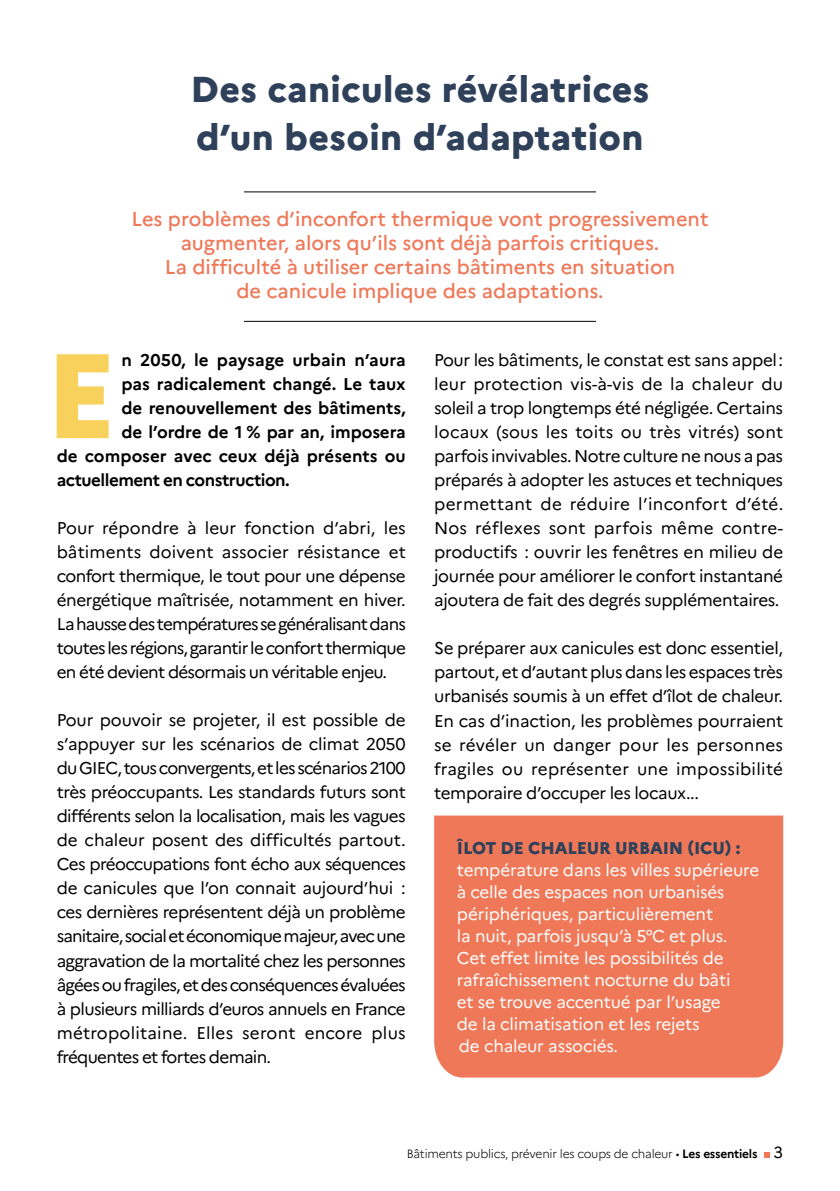
<style>
.page{position:relative;width:840px;height:1191px;background:#fff}
.page>*{position:absolute;margin:0;border:0;box-sizing:border-box;transform-origin:0 0}
.t1{font:800 119.8px "Marianne";color:#f8d15d}
.t2{font:800 36px/48px "Marianne";letter-spacing:.01em;color:#2f415a}
.t3{font:500 20px/24px "Marianne";color:#ef7858;text-align:center}
.t4{font:17px/24px "Marianne";letter-spacing:-.02em;color:#000;text-align:justify}
.t5{font:17px/22px "Marianne";letter-spacing:-.01em;color:#fff}
.t6{font:700 17px "Marianne";letter-spacing:-.005em;color:#000}
.t7{font:700 17px "Marianne";letter-spacing:-.03em;color:#000}
.t8{font:800 17px "Marianne";letter-spacing:-.01em;color:#2f415a}
.t9{font:300 12px "Marianne";letter-spacing:-.02em;color:#000}
.s1{font-weight:700}
.s2{font-weight:400;font-size:16px}
</style>
<div class="page">
<svg style="left:764px;top:1152px;width:5px;height:5px"></svg>
<hr style="left:0;top:0;width:1px;height:1191px;background:#ef7858">
<hr style="left:244px;top:191px;width:351px;height:1px;background:#000">
<hr style="left:244px;top:321px;width:351px;height:1px;background:#000">
<div style="left:434px;top:815px;width:348px;height:262px;background:#ef7858"></div>
<h2 class="t2" style="left:190px;top:65px;width:460px">Des canicules révélatrices d’un besoin d’adaptation</h2>
<p class="t3" style="left:131px;top:207px;width:578px">Les problèmes d’inconfort thermique vont progressivement augmenter, alors qu’ils sont déjà parfois critiques.<br>La difficulté à utiliser certains bâtiments en situation<br>de canicule implique des adaptations.</p>
<h1 class="t1" style="left:45px;top:322px;width:73px">E</h1>
<p class="t6" style="left:121px;top:350px;width:285px">n 2050, le paysage urbain n’aura</p>
<p class="t6" style="left:121px;top:374px;width:285px">pas radicalement changé. Le taux</p>
<p class="t6" style="left:121px;top:398px;width:285px">de renouvellement des bâtiments,</p>
<p class="t6" style="left:121px;top:422px;width:285px">de l’ordre de 1 % par an, imposera</p>
<p class="t6" style="left:57px;top:446px;width:350px">de composer avec ceux déjà présents ou</p>
<p class="t7" style="left:57px;top:470px;width:234px">actuellement en construction.</p>
<p class="t4" style="left:57px;top:516px;width:350px">Pour répondre à leur fonction d’abri, les bâtiments doivent associer résistance et confort thermique, le tout pour une dépense énergétique maîtrisée, notamment en hiver.<br>La hausse des températures se généralisant dans toutes les régions, garantir le confort thermique en été devient désormais un véritable enjeu.</p>
<p class="t4" style="left:57px;top:708px;width:350px">Pour pouvoir se projeter, il est possible de s’appuyer sur les scénarios de climat 2050 du GIEC, tous convergents, et les scénarios 2100 très préoccupants. Les standards futurs sont différents selon la localisation, mais les vagues de chaleur posent des difficultés partout.<br>Ces préoccupations font écho aux séquences de canicules que l’on connait aujourd’hui : ces dernières représentent déjà un problème sanitaire, social et économique majeur, avec une aggravation de la mortalité chez les personnes âgées ou fragiles, et des conséquences évaluées à plusieurs milliards d’euros annuels en France métropolitaine. Elles seront encore plus fréquentes et fortes demain.</p>
<p class="t4" style="left:434px;top:348px;width:350px">Pour les bâtiments, le constat est sans appel: leur protection vis-à-vis de la chaleur du soleil a trop longtemps été négligée. Certains locaux (sous les toits ou très vitrés) sont parfois invivables. Notre culture ne nous a pas préparés à adopter les astuces et techniques permettant de réduire l’inconfort d’été.<br>Nos réflexes sont parfois même contre&shy;productifs : ouvrir les fenêtres en milieu de journée pour améliorer le confort instantané ajoutera de fait des degrés supplémentaires.</p>
<p class="t4" style="left:434px;top:636px;width:350px">Se préparer aux canicules est donc essentiel, partout, et d’autant plus dans les espaces très urbanisés soumis à un effet d’îlot de chaleur.<br>En cas d’inaction, les problèmes pourraient se révéler un danger pour les personnes fragiles ou représenter une impossibilité temporaire d’occuper les locaux...</p>
<p class="t8" style="left:456px;top:837px;width:285px">ÎLOT DE CHALEUR URBAIN (ICU) :</p>
<p class="t5" style="left:456px;top:858px;width:304px">température dans les villes supérieure à celle des espaces non urbanisés périphériques, particulièrement<br>la nuit, parfois jusqu’à 5°C et plus.<br>Cet effet limite les possibilités de rafraîchissement nocturne du bâti<br>et se trouve accentué par l’usage<br>de la climatisation et les rejets<br>de chaleur associés.</p>
<p class="t9" style="left:406px;top:1146px;width:378px">Bâtiments publics, prévenir les coups de chaleur • <span class="s1">Les essentiels</span> <span class="s2">3</span></p>
</div>
